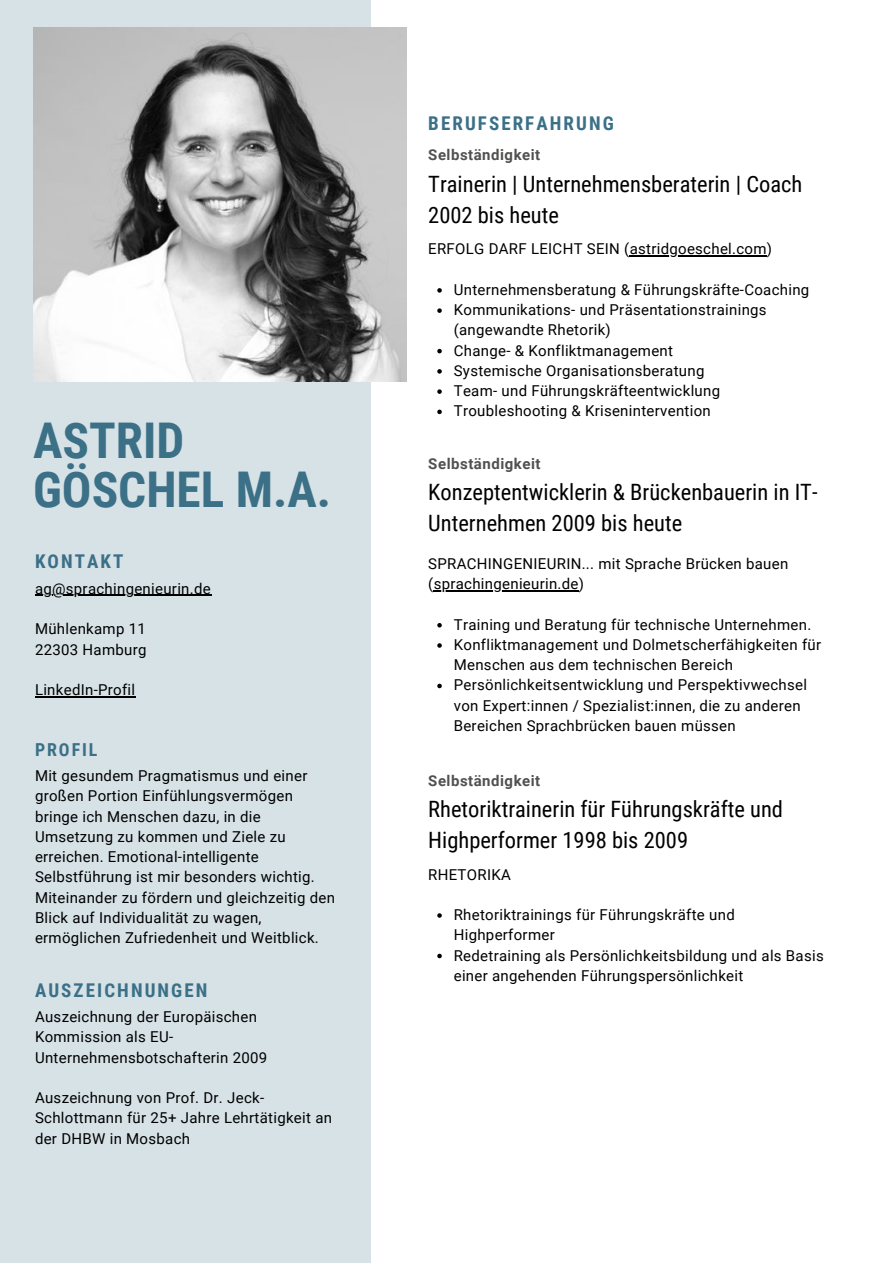
<style>
.page{position:relative;width:893px;height:1264px;background:#fff}
.page>*{position:absolute;margin:0;border:0;box-sizing:border-box;transform-origin:0 0}
.t1{font:700 49.2px/48.3px "Roboto Condensed";color:#3b7087}
.t2{font:22.5px/31.5px "Roboto Condensed";color:#000}
.t3{font:700 18.9px "Roboto Condensed";letter-spacing:.11em;color:#3b7087}
.t4{font:700 17.85px "Roboto Condensed";letter-spacing:.11em;color:#3b7087}
.t5{font:15px/20.2px "Roboto";letter-spacing:.02em;color:#000}
.t6{font:700 15px "Roboto";letter-spacing:.035em;color:#50504f}
</style>
<div class="page">
<div style="left:0;top:0;width:370px;height:1262px;background:#d7e2e7"></div>
<img style="left:33px;top:27px;width:373px;height:354px">
<hr style="left:35px;top:595px;width:176px;height:1px;background:#000">
<hr style="left:35px;top:696px;width:100px;height:1px;background:#000">
<svg style="left:437px;top:288px;width:5px;height:5px"></svg>
<svg style="left:437px;top:308px;width:5px;height:5px"></svg>
<svg style="left:437px;top:349px;width:5px;height:4px"></svg>
<svg style="left:437px;top:369px;width:5px;height:4px"></svg>
<svg style="left:437px;top:389px;width:5px;height:5px"></svg>
<svg style="left:437px;top:409px;width:5px;height:5px"></svg>
<hr style="left:629px;top:255px;width:137px;height:2px;background:#000">
<svg style="left:437px;top:623px;width:5px;height:4px"></svg>
<svg style="left:437px;top:643px;width:5px;height:4px"></svg>
<svg style="left:437px;top:683px;width:5px;height:5px"></svg>
<hr style="left:433px;top:590px;width:146px;height:1px;background:#000">
<svg style="left:437px;top:913px;width:5px;height:4px"></svg>
<svg style="left:437px;top:953px;width:5px;height:5px"></svg>
<h1 class="t1" style="left:33px;top:415px;width:299px">ASTRID<br>GÖSCHEL M.A.</h1>
<p class="t3" style="left:35px;top:548px;width:90px">KONTAKT</p>
<p class="t5" style="left:35px;top:577px;width:177px">ag@sprachingenieurin.de</p>
<p class="t5" style="left:35px;top:618px;width:113px">Mühlenkamp 11<br>22303 Hamburg</p>
<p class="t5" style="left:35px;top:679px;width:102px">LinkedIn-Profil</p>
<p class="t4" style="left:35px;top:736px;width:64px">PROFIL</p>
<p class="t5" style="left:35px;top:765px;width:301px">Mit gesundem Pragmatismus und einer großen Portion Einfühlungsvermögen bringe ich Menschen dazu, in die Umsetzung zu kommen und Ziele zu erreichen. Emotional-intelligente Selbstführung ist mir besonders wichtig.<br>Miteinander zu fördern und gleichzeitig den Blick auf Individualität zu wagen, ermöglichen Zufriedenheit und Weitblick.</p>
<p class="t3" style="left:35px;top:976px;width:174px">AUSZEICHNUNGEN</p>
<p class="t5" style="left:35px;top:1006px;width:234px">Auszeichnung der Europäischen<br>Kommission als EU-<br>Unternehmensbotschafterin 2009</p>
<p class="t5" style="left:35px;top:1087px;width:298px">Auszeichnung von Prof. Dr. Jeck-<br>Schlottmann für 25+ Jahre Lehrtätigkeit an der DHBW in Mosbach</p>
<p class="t3" style="left:428px;top:110px;width:187px">BERUFSERFAHRUNG</p>
<p class="t6" style="left:428px;top:144px;width:113px">Selbständigkeit</p>
<h2 class="t2" style="left:428px;top:167px;width:375px">Trainerin | Unternehmensberaterin | Coach<br>2002 bis heute</h2>
<p class="t5" style="left:428px;top:238px;width:345px">ERFOLG DARF LEICHT SEIN (astridgoeschel.com)</p>
<p class="t5" style="left:454px;top:279px;width:357px">Unternehmensberatung &amp; Führungskräfte-Coaching Kommunikations- und Präsentationstrainings (angewandte Rhetorik)<br>Change- &amp; Konfliktmanagement<br>Systemische Organisationsberatung<br>Team- und Führungskräfteentwicklung Troubleshooting &amp; Krisenintervention</p>
<p class="t6" style="left:428px;top:453px;width:114px">Selbständigkeit</p>
<h2 class="t2" style="left:428px;top:475px;width:391px">Konzeptentwicklerin &amp; Brückenbauerin in IT-<br>Unternehmen 2009 bis heute</h2>
<p class="t5" style="left:428px;top:553px;width:361px">SPRACHINGENIEURIN... mit Sprache Brücken bauen (sprachingenieurin.de)</p>
<p class="t5" style="left:454px;top:613px;width:369px">Training und Beratung für technische Unternehmen.<br>Konfliktmanagement und Dolmetscherfähigkeiten für Menschen aus dem technischen Bereich Persönlichkeitsentwicklung und Perspektivwechsel von Expert:innen / Spezialist:innen, die zu anderen Bereichen Sprachbrücken bauen müssen</p>
<p class="t6" style="left:428px;top:769px;width:113px">Selbständigkeit</p>
<h2 class="t2" style="left:428px;top:792px;width:356px">Rhetoriktrainerin für Führungskräfte und<br>Highperformer 1998 bis 2009</h2>
<p class="t5" style="left:428px;top:863px;width:84px">RHETORIKA</p>
<p class="t5" style="left:454px;top:904px;width:371px">Rhetoriktrainings für Führungskräfte und Highperformer<br>Redetraining als Persönlichkeitsbildung und als Basis einer angehenden Führungspersönlichkeit</p>
</div>
